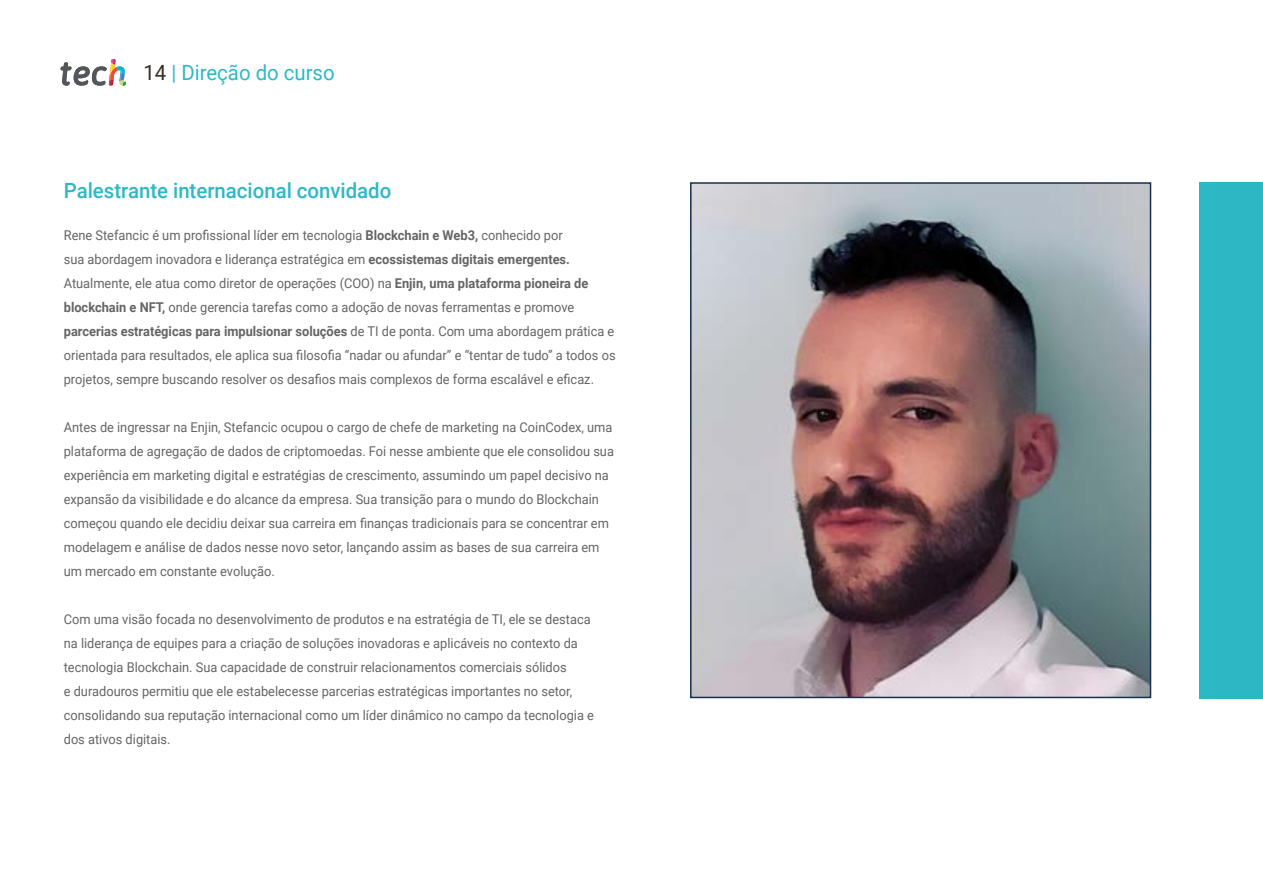
<style>
.page{position:relative;width:1263px;height:893px;background:#fff}
.page>*{position:absolute;margin:0;border:0;box-sizing:border-box;transform-origin:0 0}
.t1{font:500 21px "Roboto";color:#2db8c5}
.t2{font:21px "Roboto";color:#2db8c5}
.t3{font:13.5px/24px "Roboto";color:#656565;scale:.95 1}
.s1{color:#312e20}
.s2{font-weight:700}
</style>
<div class="page">
<div style="left:1199px;top:182px;width:64px;height:516px;background:#2db7c5"></div>
<svg style="left:61px;top:59px;width:65px;height:27px"></svg>
<img style="left:693px;top:185px;width:455px;height:510px">
<div style="left:690px;top:182px;width:461px;height:516px;border:2px solid #17304f"></div>
<h1 class="t2" style="left:144px;top:57px;width:193px"><span class="s1">14</span> | Direção do curso</h1>
<h1 class="t1" style="left:64px;top:176px;width:329px">Palestrante internacional convidado</h1>
<p class="t3" style="left:64px;top:222px;width:582px">Rene Stefancic é um profissional líder em tecnologia <span class="s2">Blockchain e Web3,</span> conhecido por<br>sua abordagem inovadora e liderança estratégica em <span class="s2">ecossistemas digitais emergentes.<br></span>Atualmente, ele atua como diretor de operações (COO) na <span class="s2">Enjin, uma plataforma pioneira de blockchain e NFT,</span> onde gerencia tarefas como a adoção de novas ferramentas e promove <span class="s2">parcerias estratégicas para impulsionar soluções</span> de TI de ponta. Com uma abordagem prática e orientada para resultados, ele aplica sua filosofia “nadar ou afundar” e “tentar de tudo” a todos os projetos, sempre buscando resolver os desafios mais complexos de forma escalável e eficaz.</p>
<p class="t3" style="left:64px;top:414px;width:581px">Antes de ingressar na Enjin, Stefancic ocupou o cargo de chefe de marketing na CoinCodex, uma plataforma de agregação de dados de criptomoedas. Foi nesse ambiente que ele consolidou sua experiência em marketing digital e estratégias de crescimento, assumindo um papel decisivo na expansão da visibilidade e do alcance da empresa. Sua transição para o mundo do Blockchain começou quando ele decidiu deixar sua carreira em finanças tradicionais para se concentrar em modelagem e análise de dados nesse novo setor, lançando assim as bases de sua carreira em um mercado em constante evolução.</p>
<p class="t3" style="left:64px;top:606px;width:560px">Com uma visão focada no desenvolvimento de produtos e na estratégia de TI, ele se destaca na liderança de equipes para a criação de soluções inovadoras e aplicáveis no contexto da tecnologia Blockchain. Sua capacidade de construir relacionamentos comerciais sólidos<br>e duradouros permitiu que ele estabelecesse parcerias estratégicas importantes no setor, consolidando sua reputação internacional como um líder dinâmico no campo da tecnologia e dos ativos digitais.</p>
</div>
